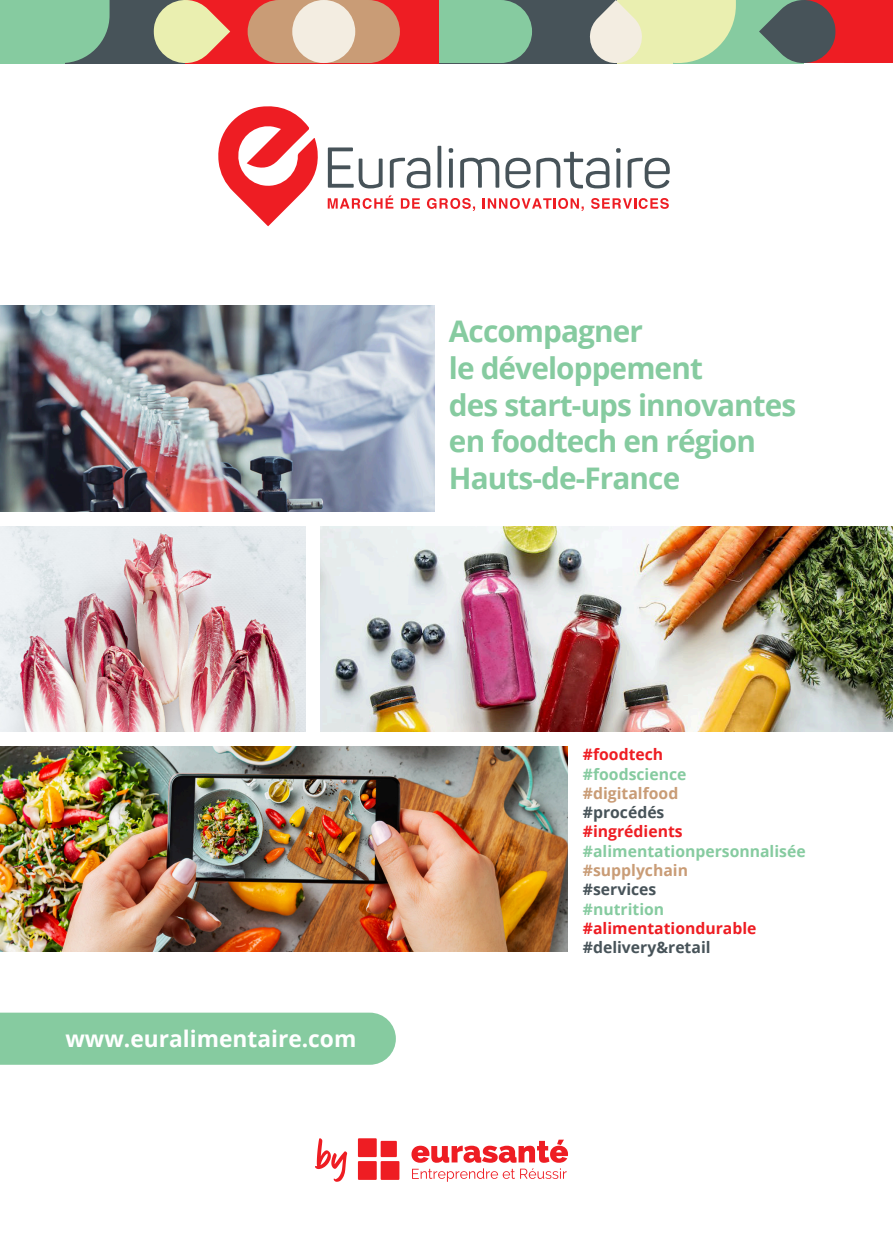
<style>
.page{position:relative;width:893px;height:1241px;background:#fff}
.page>*{position:absolute;margin:0;border:0;box-sizing:border-box;transform-origin:0 0}
.t1{font:700 29.75px/36.8px "Open Sans";letter-spacing:-.03em;color:#86cba0}
.t2{font:700 22.75px "Open Sans";color:#fff}
.t3{font:700 15.75px "Open Sans";color:#86cba0}
.t4{font:700 15.75px "Open Sans";color:#ee1d23}
.t5{font:700 15.75px "Open Sans";color:#475359}
.t6{font:700 15.75px "Open Sans";color:#c99c76}
</style>
<div class="page">
<div style="left:439px;top:0;width:178px;height:63px;background:#475359"></div>
<svg style="left:218px;top:106px;width:100px;height:120px"></svg>
<svg style="left:328px;top:195px;width:65px;height:14px"></svg>
<svg style="left:401px;top:198px;width:19px;height:10px"></svg>
<svg style="left:427px;top:198px;width:48px;height:13px"></svg>
<svg style="left:483px;top:198px;width:101px;height:13px"></svg>
<svg style="left:591px;top:198px;width:78px;height:11px"></svg>
<svg style="left:328px;top:147px;width:55px;height:41px"></svg>
<svg style="left:390px;top:158px;width:40px;height:30px"></svg>
<svg style="left:437px;top:146px;width:4px;height:42px"></svg>
<svg style="left:449px;top:148px;width:4px;height:5px"></svg>
<svg style="left:449px;top:158px;width:4px;height:30px"></svg>
<svg style="left:460px;top:158px;width:39px;height:30px"></svg>
<svg style="left:505px;top:158px;width:25px;height:30px"></svg>
<svg style="left:536px;top:152px;width:73px;height:37px"></svg>
<svg style="left:616px;top:148px;width:5px;height:5px"></svg>
<svg style="left:616px;top:158px;width:4px;height:30px"></svg>
<svg style="left:628px;top:158px;width:42px;height:30px"></svg>
<img style="left:0;top:526px;width:306px;height:205px">
<img style="left:321px;top:526px;width:572px;height:205px">
<img style="left:0;top:746px;width:567px;height:205px">
<img style="left:0;top:305px;width:434px;height:206px">
<svg style="left:411px;top:1139px;width:157px;height:23px"></svg>
<div style="left:358px;top:1138px;width:19px;height:18px;background:#ee1d23"></div>
<div style="left:358px;top:1160px;width:19px;height:19px;background:#ee1d23"></div>
<div style="left:381px;top:1160px;width:18px;height:19px;background:#ee1d23"></div>
<div style="left:381px;top:1140px;width:16px;height:16px;background:#ee1d23"></div>
<svg style="left:412px;top:1168px;width:155px;height:13px"></svg>
<svg style="left:315px;top:1138px;width:32px;height:43px"></svg>
<div style="left:0;top:1012px;width:396px;height:52px;background:#86cba0"></div>
<div style="left:350px;top:0;width:182px;height:63px;background:#86cba0;border-radius:32px"></div>
<div style="left:182px;top:0;width:256px;height:63px;background:#ee1d23"></div>
<div style="left:248px;top:0;width:152px;height:63px;background:#c99c76;border-radius:32px"></div>
<div style="left:292px;top:0;width:63px;height:63px;background:#f3ede1;border-radius:50%"></div>
<div style="left:50px;top:0;width:135px;height:63px;background:#475359"></div>
<svg style="left:154px;top:0;width:76px;height:64px"></svg>
<svg style="left:64px;top:0;width:46px;height:63px"></svg>
<div style="left:673px;top:0;width:131px;height:63px;background:#86cba0"></div>
<svg style="left:746px;top:0;width:98px;height:64px"></svg>
<svg style="left:589px;top:0;width:147px;height:63px"></svg>
<div style="left:0;top:0;width:64px;height:63px;background:#86cba0"></div>
<div style="left:844px;top:0;width:49px;height:63px;background:#ee1d23"></div>
<p class="t1" style="left:449px;top:312px;width:349px">Accompagner<br>le développement<br>des start-ups innovantes en foodtech en région<br>Hauts-de-France</p>
<p class="t2" style="left:65px;top:1022px;width:292px">www.euralimentaire.com</p>
<p class="t4" style="left:583px;top:743px;width:82px">#foodtech</p>
<p class="t3" style="left:583px;top:762px;width:105px">#foodscience</p>
<p class="t6" style="left:583px;top:782px;width:97px">#digitalfood</p>
<p class="t5" style="left:583px;top:801px;width:83px">#procédés</p>
<p class="t4" style="left:583px;top:820px;width:101px">#ingrédients</p>
<p class="t3" style="left:583px;top:839px;width:224px">#alimentationpersonnalisée</p>
<p class="t6" style="left:583px;top:859px;width:107px">#supplychain</p>
<p class="t5" style="left:583px;top:878px;width:75px">#services</p>
<p class="t3" style="left:583px;top:897px;width:83px">#nutrition</p>
<p class="t4" style="left:583px;top:916px;width:175px">#alimentationdurable</p>
<p class="t5" style="left:583px;top:936px;width:129px">#delivery&amp;retail</p>
</div>
